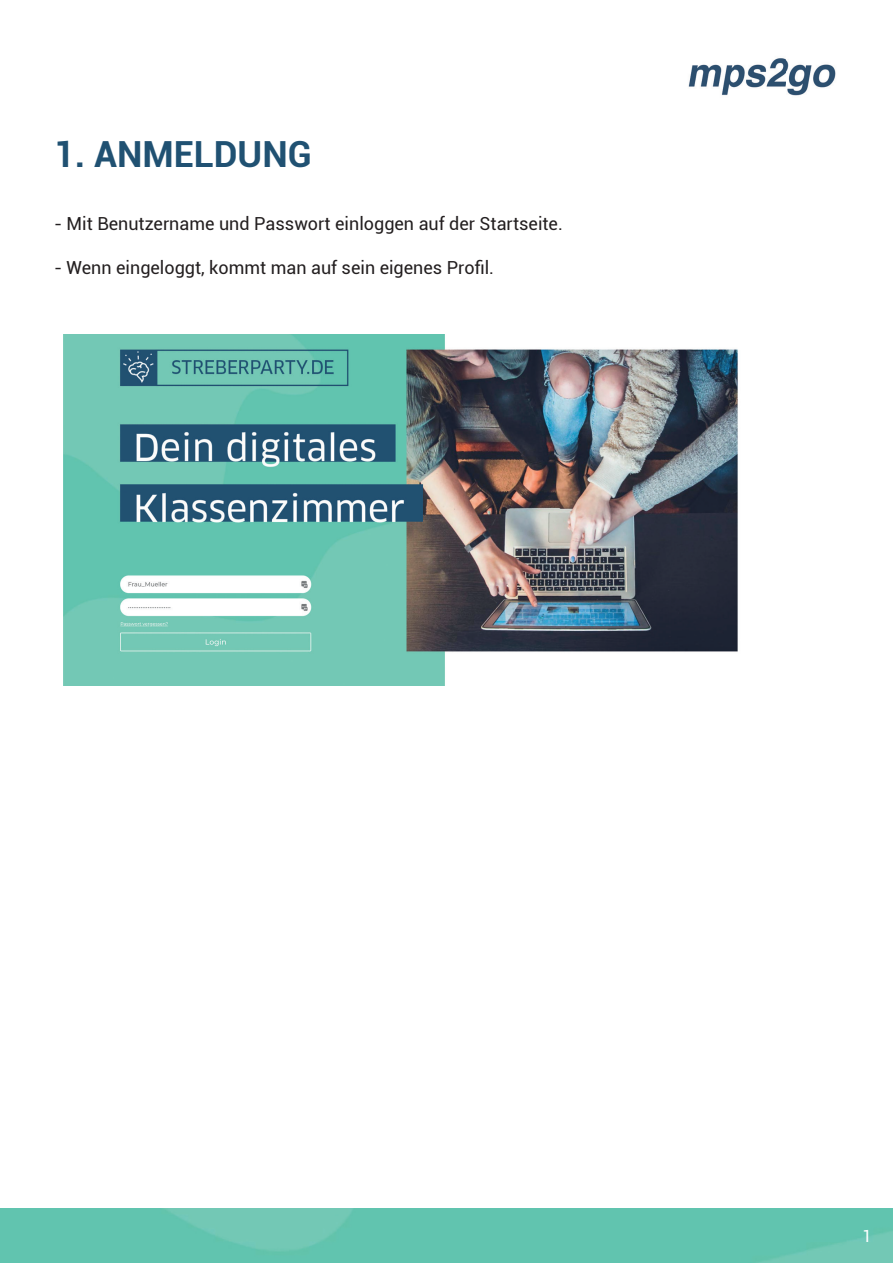
<style>
.page{position:relative;width:893px;height:1263px;background:#fff}
.page>*{position:absolute;margin:0;border:0;box-sizing:border-box;transform-origin:0 0}
.t1{font:700 36px "Roboto";color:#205172}
.t2{font:18px "Roboto";color:#231f20}
.t3{font:16.5px "Roboto";color:#fff}
</style>
<div class="page">
<img style="left:0;top:1209px;width:893px;height:54px">
<img style="left:64px;top:335px;width:674px;height:351px">
<img style="left:688px;top:58px;width:148px;height:38px">
<h1 class="t1" style="left:54px;top:129px;width:259px">1. ANMELDUNG</h1>
<p class="t2" style="left:54px;top:211px;width:510px">- Mit Benutzername und Passwort einloggen auf der Startseite.</p>
<p class="t2" style="left:54px;top:255px;width:442px">- Wenn eingeloggt, kommt man auf sein eigenes Profil.</p>
<p class="t3" style="left:862px;top:1224px;width:11px">1</p>
</div>
